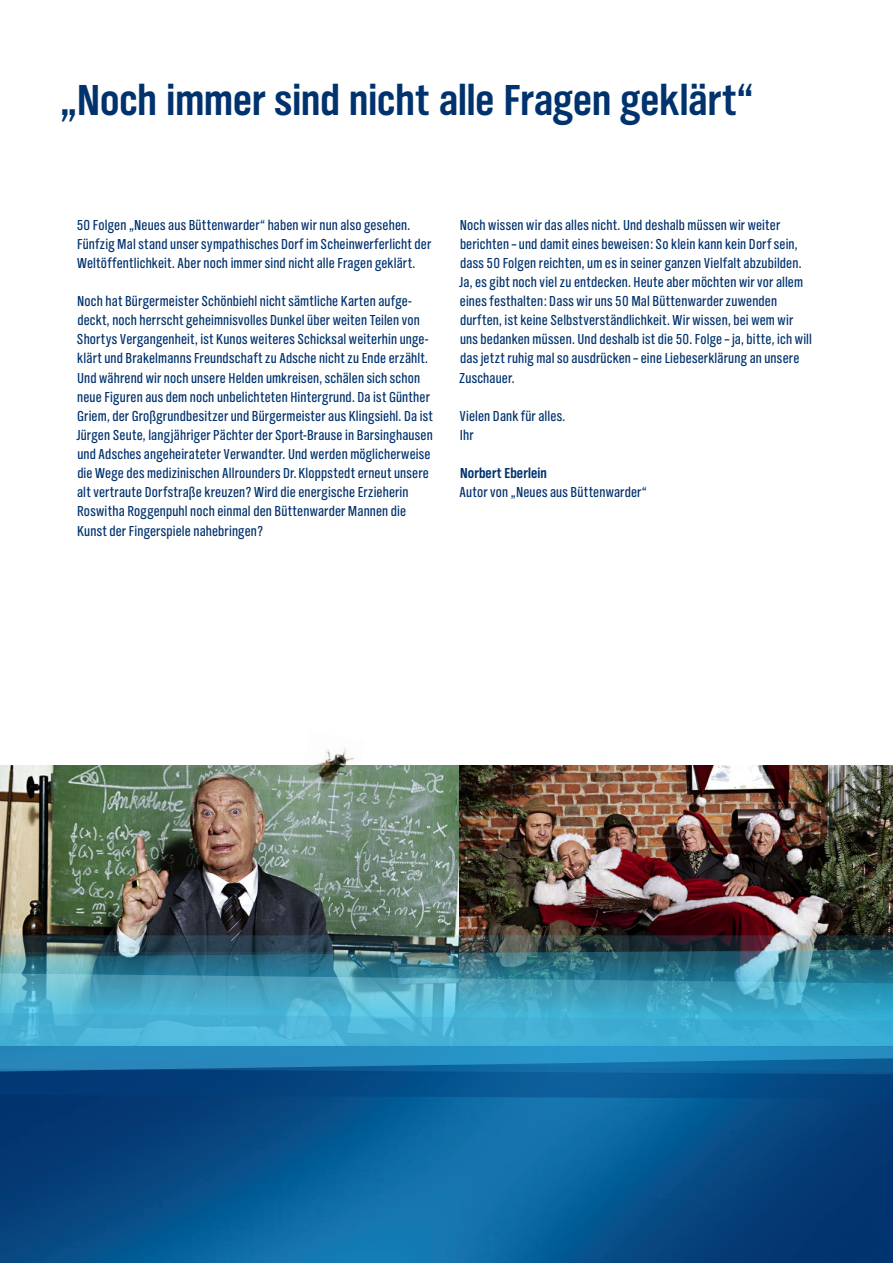
<style>
.page{position:relative;width:893px;height:1263px;background:#fff}
.page>*{position:absolute;margin:0;border:0;box-sizing:border-box;transform-origin:0 0}
.t1{font:700 45px "NDR Sans Cond";color:#00326e}
.t2{font:15px/19px "NDR Sans Cond";letter-spacing:.01em;color:#00326e}
.t3{font:700 15px "NDR Sans Cond";letter-spacing:.01em;color:#00326e}
</style>
<div class="page">
<img style="left:0;top:765px;width:459px;height:170px">
<img style="left:459px;top:765px;width:434px;height:170px">
<img style="left:0;top:1102px;width:893px;height:161px">
<img style="left:299px;top:748px;width:65px;height:52px">
<svg style="left:0;top:1087px;width:893px;height:15px"></svg>
<img style="left:0;top:935px;width:893px;height:8px">
<svg style="left:0;top:1085px;width:893px;height:2px"></svg>
<img style="left:0;top:943px;width:893px;height:18px">
<svg style="left:0;top:1047px;width:893px;height:38px"></svg>
<svg style="left:0;top:961px;width:893px;height:86px"></svg>
<h1 class="t1" style="left:61px;top:75px;width:694px">„Noch immer sind nicht alle Fragen geklärt“</h1>
<p class="t2" style="left:77px;top:215px;width:356px">50 Folgen „Neues aus Büttenwarder“ haben wir nun also gesehen.<br>Fünfzig Mal stand unser sympathisches Dorf im Scheinwerferlicht der<br>Weltöffentlichkeit. Aber noch immer sind nicht alle Fragen geklärt.</p>
<p class="t2" style="left:76px;top:292px;width:358px">Noch hat Bürgermeister Schönbiehl nicht sämtliche Karten aufge&shy;deckt, noch herrscht geheimnisvolles Dunkel über weiten Teilen von Shortys Vergangenheit, ist Kunos weiteres Schicksal weiterhin unge&shy;klärt und Brakelmanns Freundschaft zu Adsche nicht zu Ende erzählt.<br>Und während wir noch unsere Helden umkreisen, schälen sich schon neue Figuren aus dem noch unbelichteten Hintergrund. Da ist Günther Griem, der Großgrundbesitzer und Bürgermeister aus Klingsiehl. Da ist Jürgen Seute, langjähriger Pächter der Sport-Brause in Barsinghausen und Adsches angeheirateter Verwandter. Und werden möglicherweise die Wege des medizinischen Allrounders Dr. Kloppstedt erneut unsere alt vertraute Dorfstraße kreuzen? Wird die energische Erzieherin Roswitha Roggenpuhl noch einmal den Büttenwarder Mannen die Kunst der Fingerspiele nahebringen?</p>
<p class="t2" style="left:459px;top:215px;width:354px">Noch wissen wir das alles nicht. Und deshalb müssen wir weiter berichten – und damit eines beweisen: So klein kann kein Dorf sein, dass 50 Folgen reichten, um es in seiner ganzen Vielfalt abzubilden.<br>Ja, es gibt noch viel zu entdecken. Heute aber möchten wir vor allem eines festhalten: Dass wir uns 50 Mal Büttenwarder zuwenden durften, ist keine Selbstverständlichkeit. Wir wissen, bei wem wir uns bedanken müssen. Und deshalb ist die 50. Folge – ja, bitte, ich will das jetzt ruhig mal so ausdrücken – eine Liebeserklärung an unsere Zuschauer.</p>
<p class="t2" style="left:459px;top:406px;width:107px">Vielen Dank für alles.<br>Ihr</p>
<p class="t3" style="left:460px;top:465px;width:88px">Norbert Eberlein</p>
<p class="t2" style="left:460px;top:483px;width:189px">Autor von „Neues aus Büttenwarder“</p>
</div>
